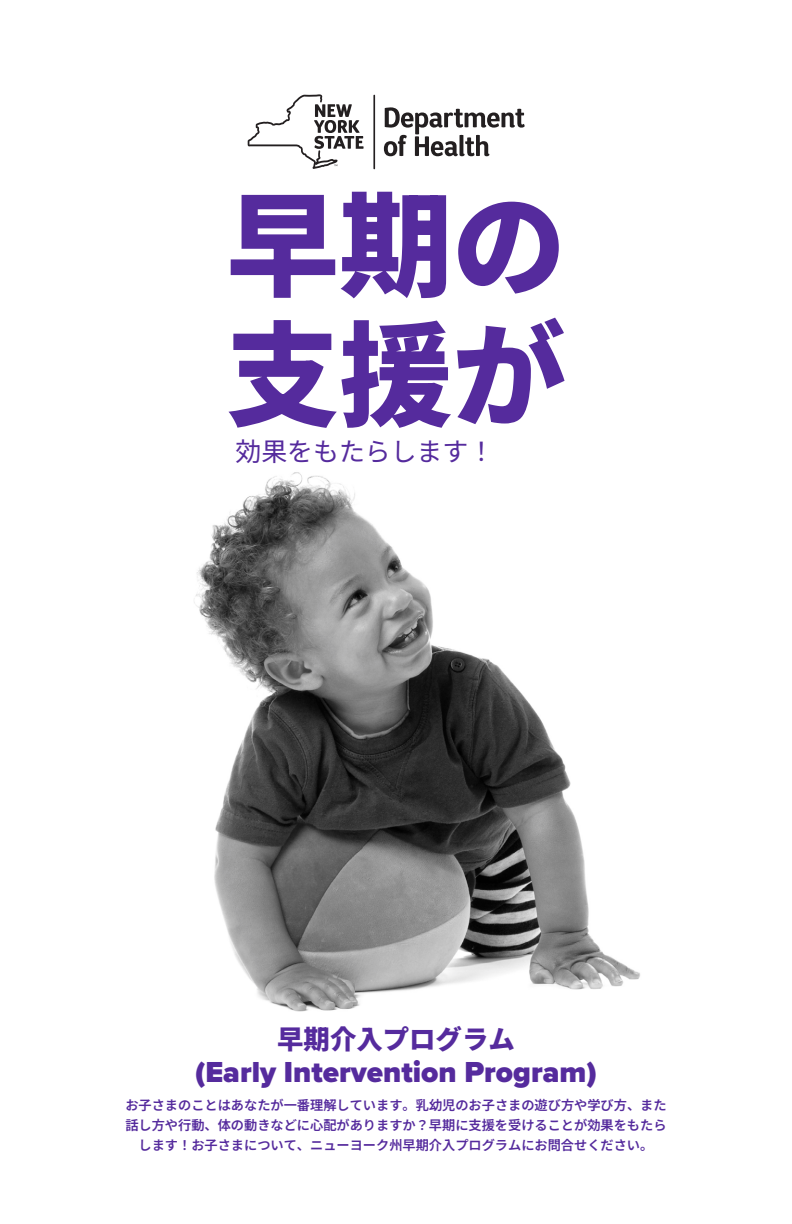
<style>
.page{position:relative;width:792px;height:1224px;background:#fff}
.page>*{position:absolute;margin:0;border:0;box-sizing:border-box;transform-origin:0 0}
.t1{font:900 113.2px/129.6px "Noto Sans JP";color:#552b9d}
.t2{font:900 30px "Proxima Nova";color:#552b9d}
.t3{font:900 26.4px "Noto Sans JP";color:#552b9d}
.t4{font:25.8px "Noto Sans JP";color:#552b9d}
.t5{font:600 13.2px/20px "Noto Sans JP";color:#552b9d;text-align:center}
</style>
<div class="page">
<svg style="left:384px;top:107px;width:141px;height:49px"></svg>
<hr style="left:373px;top:95px;width:2px;height:74px;background:#231f20">
<svg style="left:248px;top:94px;width:116px;height:75px"></svg>
<img style="left:194px;top:472px;width:446px;height:540px">
<p class="t1" style="left:226px;top:183px;width:341px">早期の支援が</p>
<h3 class="t4" style="left:235px;top:437px;width:260px">効果をもたらします！</h3>
<p class="t3" style="left:277px;top:1024px;width:239px">早期介入プログラム</p>
<p class="t2" style="left:195px;top:1049px;width:403px">(Early Intervention Program)</p>
<p class="t5" style="left:125px;top:1095px;width:543px">お子さまのことはあなたが一番理解しています。乳幼児のお子さまの遊び方や学び方、また話し方や行動、体の動きなどに心配がありますか？早期に支援を受けることが効果をもたらします！お子さまについて、ニューヨーク州早期介入プログラムにお問合せください。</p>
</div>
